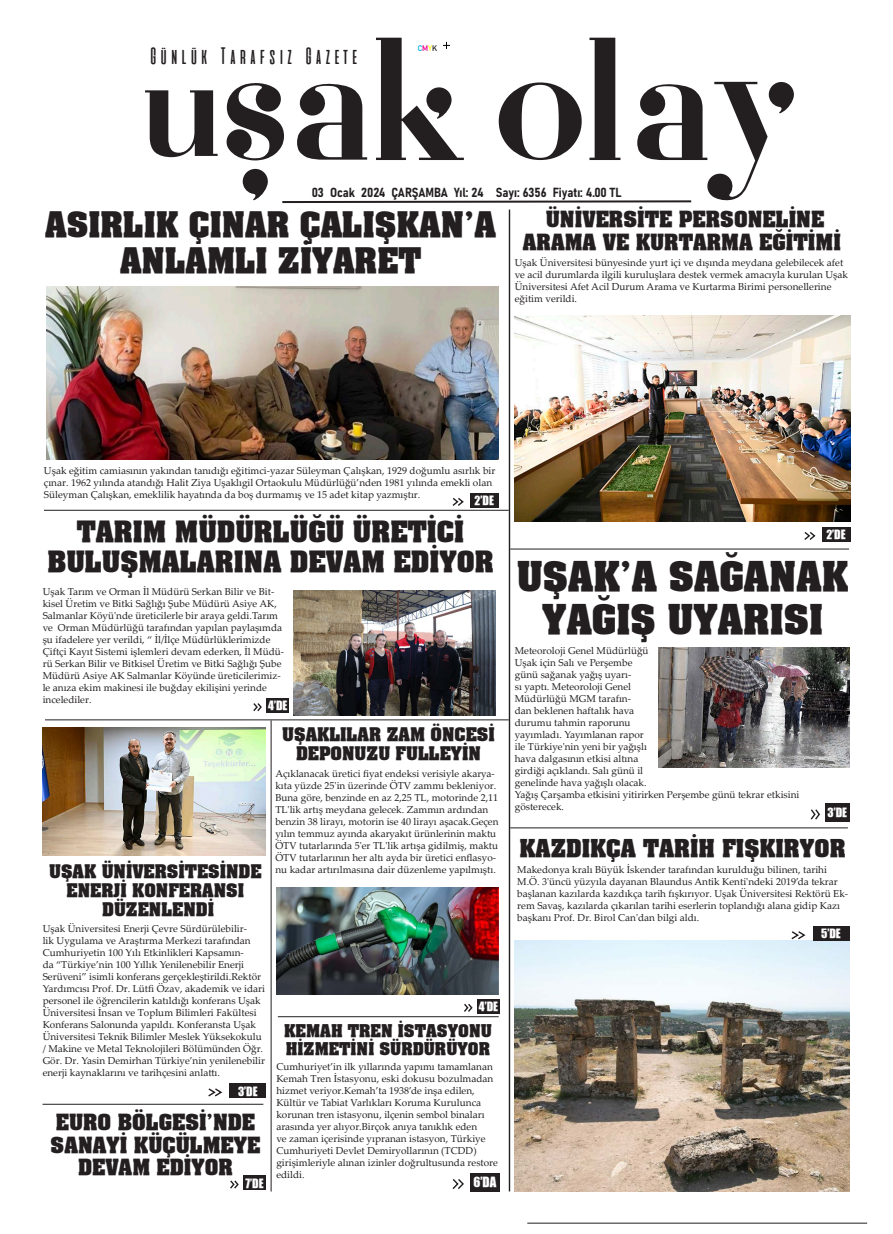
<style>
.page{position:relative;width:893px;height:1234px;background:#fff}
.page>*{position:absolute;margin:0;border:0;box-sizing:border-box;transform-origin:0 0}
.t1{font:700 35px/42px "TR Aardvark";color:#231f20;text-align:center}
.t2{font:700 30px "TR Aardvark";color:#231f20}
.t3{font:700 25px "TR Aardvark";color:#231f20}
.t4{font:23.7px "aliensandcows";color:#231f20}
.t5{font:700 21px "TR Aardvark";color:#231f20}
.t6{font:700 19px/22px "TR Aardvark";color:#231f20;text-align:center}
.t7{font:700 16px/19px "TR Aardvark";color:#231f20;text-align:center}
.t8{font:700 15px/18px "TR Aardvark";color:#231f20}
.t9{font:13px "Bahnschrift";color:#231f20}
.t10{font:13px "TR Impact";color:#fff}
.t11{font:11.8px "TR Impact";color:#fff}
.t12{font:10px/12px "Palatino Linotype";color:#231f20}
.t13{font:700 8px "DIN Alternate";color:#00aeef}
.s1{color:#ed028c}
.s2{color:#fff101}
.s3{color:#231f20}
</style>
<div class="page">
<img style="left:515px;top:940px;width:334px;height:251px">
<svg style="left:145px;top:90px;width:73px;height:67px"></svg>
<svg style="left:226px;top:38px;width:568px;height:165px"></svg>
<div style="left:821px;top:527px;width:29px;height:14px;background:#231f20"></div>
<svg style="left:804px;top:532px;width:12px;height:8px"></svg>
<div style="left:813px;top:926px;width:36px;height:14px;background:#231f20"></div>
<svg style="left:791px;top:931px;width:15px;height:9px"></svg>
<div style="left:825px;top:803px;width:24px;height:18px;background:#231f20"></div>
<svg style="left:810px;top:809px;width:10px;height:11px"></svg>
<div style="left:243px;top:1175px;width:23px;height:15px;background:#231f20"></div>
<svg style="left:230px;top:1180px;width:9px;height:9px"></svg>
<div style="left:267px;top:698px;width:22px;height:15px;background:#231f20"></div>
<svg style="left:253px;top:703px;width:9px;height:9px"></svg>
<div style="left:477px;top:998px;width:23px;height:15px;background:#231f20"></div>
<svg style="left:464px;top:1003px;width:9px;height:9px"></svg>
<hr style="left:509px;top:209px;width:1px;height:982px;background:#231f20">
<div style="left:230px;top:1083px;width:36px;height:15px;background:#231f20"></div>
<svg style="left:208px;top:1088px;width:15px;height:9px"></svg>
<div style="left:470px;top:1172px;width:30px;height:19px;background:#231f20"></div>
<svg style="left:452px;top:1179px;width:12px;height:10px"></svg>
<hr style="left:527px;top:1222px;width:340px;height:1px;background:#231f20">
<hr style="left:510px;top:827px;width:338px;height:1px;background:#231f20">
<hr style="left:510px;top:548px;width:339px;height:1px;background:#231f20">
<hr style="left:45px;top:719px;width:464px;height:1px;background:#231f20">
<div style="left:470px;top:493px;width:29px;height:14px;background:#231f20"></div>
<svg style="left:452px;top:498px;width:12px;height:8px"></svg>
<hr style="left:44px;top:509px;width:465px;height:1px;background:#231f20">
<img style="left:515px;top:315px;width:335px;height:207px">
<img style="left:47px;top:287px;width:452px;height:172px">
<img style="left:659px;top:647px;width:190px;height:120px">
<img style="left:294px;top:590px;width:201px;height:125px">
<hr style="left:271px;top:720px;width:1px;height:471px;background:#231f20">
<img style="left:277px;top:887px;width:222px;height:107px">
<img style="left:43px;top:727px;width:223px;height:128px">
<hr style="left:43px;top:1103px;width:220px;height:1px;background:#231f20">
<hr style="left:278px;top:1015px;width:221px;height:1px;background:#231f20">
<p class="t4" style="left:148px;top:44px;width:213px">Günlük Tarafsız Gazete</p>
<p class="t13" style="left:418px;top:42px;width:21px">C<span class="s1">M</span><span class="s2">Y</span><span class="s3">K</span></p>
<p class="t9" style="left:312px;top:182px;width:311px">03 Ocak 2024 ÇARŞAMBA Yıl: 24 Sayı: 6356 Fiyatı: 4.00 TL</p>
<p class="t2" style="left:45px;top:202px;width:452px">ASIRLIK ÇINAR ÇALIŞKAN’A</p>
<p class="t2" style="left:120px;top:238px;width:303px">ANLAMLI ZİYARET</p>
<p class="t6" style="left:546px;top:208px;width:280px">ÜNİVERSİTE PERSONELİNE</p>
<p class="t6" style="left:523px;top:231px;width:320px">ARAMA VE KURTARMA EĞİTİMİ</p>
<p class="t12" style="left:515px;top:256px;width:335px">Uşak Üniversitesi bünyesinde yurt içi ve dışında meydana gelebilecek afet ve acil durumlarda ilgili kuruluşlara destek vermek amacıyla kurulan Uşak Üniversitesi Afet Acil Durum Arama ve Kurtarma Birimi personellerine eğitim verildi.</p>
<p class="t12" style="left:44px;top:464px;width:453px">Uşak eğitim camiasının yakından tanıdığı eğitimci-yazar Süleyman Çalışkan, 1929 doğumlu asırlık bir çınar. 1962 yılında atandığı Halit Ziya Uşaklıgil Ortaokulu Müdürlüğü’nden 1981 yılında emekli olan<br>Süleyman Çalışkan, emeklilik hayatında da boş durmamış ve 15 adet kitap yazmıştır.</p>
<p class="t11" style="left:475px;top:491px;width:21px">2’DE</p>
<p class="t3" style="left:77px;top:513px;width:389px">TARIM MÜDÜRLÜĞÜ ÜRETİCİ</p>
<p class="t3" style="left:47px;top:543px;width:448px">BULUŞMALARINA DEVAM EDİYOR</p>
<p class="t12" style="left:43px;top:584px;width:243px">Uşak Tarım ve Orman İl Müdürü Serkan Bilir ve Bit&shy;kisel Üretim ve Bitki Sağlığı Şube Müdürü Asiye AK, Salmanlar Köyü'nde üreticilerle bir araya geldi.Tarım ve Orman Müdürlüğü tarafından yapılan paylaşımda şu ifadelere yer verildi, “ İl/İlçe Müdürlüklerimizde Çiftçi Kayıt Sistemi işlemleri devam ederken, İl Müdü&shy;rü Serkan Bilir ve Bitkisel Üretim ve Bitki Sağlığı Şube Müdürü Asiye AK Salmanlar Köyünde üreticilerimiz&shy;le anıza ekim makinesi ile buğday ekilişini yerinde incelediler.</p>
<p class="t11" style="left:268px;top:696px;width:21px">4’DE</p>
<p class="t7" style="left:49px;top:861px;width:214px">UŞAK ÜNİVERSİTESİNDE<br>ENERJİ KONFERANSI</p>
<p class="t7" style="left:102px;top:899px;width:113px">DÜZENLENDİ</p>
<p class="t12" style="left:43px;top:922px;width:224px">Uşak Üniversitesi Enerji Çevre Sürdürülebilir-<br>lik Uygulama ve Araştırma Merkezi tarafından Cumhuriyetin 100 Yılı Etkinlikleri Kapsamın-<br>da “Türkiye’nin 100 Yıllık Yenilenebilir Enerji Serüveni” isimli konferans gerçekleştirildi.Rektör Yardımcısı Prof. Dr. Lütfi Özav, akademik ve idari personel ile öğrencilerin katıldığı konferans Uşak Üniversitesi İnsan ve Toplum Bilimleri Fakültesi Konferans Salonunda yapıldı. Konferansta Uşak Üniversitesi Teknik Bilimler Meslek Yüksekokulu / Makine ve Metal Teknolojileri Bölümünden Öğr.<br>Gör. Dr. Yasin Demirhan Türkiye’nin yenilenebilir enerji kaynaklarını ve tarihçesini anlattı.</p>
<p class="t11" style="left:238px;top:1081px;width:21px">3’DE</p>
<p class="t6" style="left:56px;top:1110px;width:201px">EURO BÖLGESİ'NDE</p>
<p class="t6" style="left:51px;top:1132px;width:211px">SANAYİ KÜÇÜLMEYE<br>DEVAM EDİYOR</p>
<p class="t11" style="left:246px;top:1173px;width:20px">7’DE</p>
<p class="t7" style="left:282px;top:724px;width:214px">UŞAKLILAR ZAM ÖNCESİ</p>
<p class="t7" style="left:296px;top:743px;width:186px">DEPONUZU FULLEYİN</p>
<p class="t12" style="left:275px;top:767px;width:225px">Açıklanacak üretici fiyat endeksi verisiyle akarya&shy;kıta yüzde 25'in üzerinde ÖTV zammı bekleniyor.<br>Buna göre, benzinde en az 2,25 TL, motorinde 2,11<br>TL'lik artış meydana gelecek. Zammın ardından benzin 38 lirayı, motorin ise 40 lirayı aşacak.Geçen yılın temmuz ayında akaryakıt ürünlerinin maktu ÖTV tutarlarında 5'er TL'lik artışa gidilmiş, maktu ÖTV tutarlarının her altı ayda bir üretici enflasyo&shy;nu kadar artırılmasına dair düzenleme yapılmıştı.</p>
<p class="t11" style="left:479px;top:996px;width:21px">4’DE</p>
<p class="t8" style="left:284px;top:1020px;width:209px">KEMAH TREN İSTASYONU<br>HİZMETİNİ SÜRDÜRÜYOR</p>
<p class="t12" style="left:276px;top:1059px;width:223px">Cumhuriyet’in ilk yıllarında yapımı tamamlanan Kemah Tren İstasyonu, eski dokusu bozulmadan hizmet veriyor.Kemah’ta 1938’de inşa edilen, Kültür ve Tabiat Varlıkları Koruma Kurulunca korunan tren istasyonu, ilçenin sembol binaları arasında yer alıyor.Birçok anıya tanıklık eden<br>ve zaman içerisinde yıpranan istasyon, Türkiye Cumhuriyeti Devlet Demiryollarının (TCDD) girişimleriyle alınan izinler doğrultusunda restore edildi.</p>
<p class="t10" style="left:473px;top:1171px;width:24px">6’DA</p>
<p class="t11" style="left:826px;top:525px;width:21px">2’DE</p>
<p class="t1" style="left:517px;top:554px;width:333px">UŞAK’A SAĞANAK<br>YAĞIŞ UYARISI</p>
<p class="t12" style="left:515px;top:644px;width:286px">Meteoroloji Genel Müdürlüğü<br>Uşak için Salı ve Perşembe<br>günü sağanak yağış uyarı-<br>sı yaptı. Meteoroloji Genel<br>Müdürlüğü MGM tarafın-<br>dan beklenen haftalık hava<br>durumu tahmin raporunu<br>yayımladı. Yayımlanan rapor<br>ile Türkiye'nin yeni bir yağışlı<br>hava dalgasının etkisi altına<br>girdiği açıklandı. Salı günü il<br>genelinde hava yağışlı olacak.<br>Yağış Çarşamba etkisini yitirirken Perşembe günü tekrar etkisini</p>
<p class="t12" style="left:515px;top:800px;width:51px">gösterecek.</p>
<p class="t11" style="left:827px;top:803px;width:21px">3’DE</p>
<p class="t5" style="left:520px;top:832px;width:327px">KAZDIKÇA TARİH FIŞKIRYOR</p>
<p class="t12" style="left:517px;top:862px;width:332px">Makedonya kralı Büyük İskender tarafından kurulduğu bilinen, tarihi M.Ö. 3'üncü yüzyıla dayanan Blaundus Antik Kenti'ndeki 2019’da tekrar başlanan kazılarda kazdıkça tarih fışkırıyor. Uşak Üniversitesi Rektörü Ek&shy;rem Savaş, kazılarda çıkarılan tarihi eserlerin toplandığı alana gidip Kazı başkanı Prof. Dr. Birol Can'dan bilgi aldı.</p>
<p class="t11" style="left:821px;top:924px;width:21px">5’DE</p>
</div>
